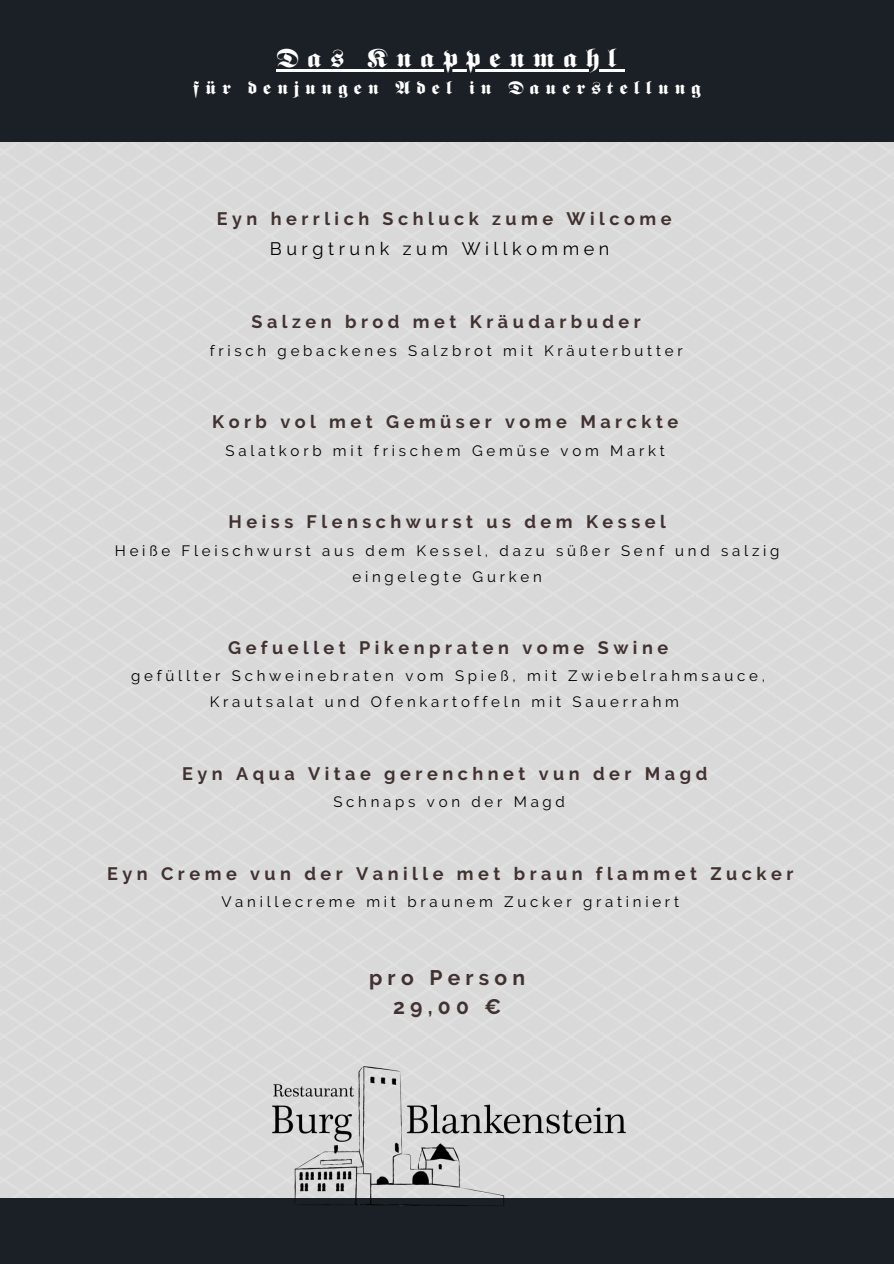
<style>
.page{position:relative;width:894px;height:1264px;background:#fff}
.page>*{position:absolute;margin:0;border:0;box-sizing:border-box;transform-origin:0 0}
.t1{font:30px "Berliner Regular Swfte";letter-spacing:.25em;color:#fff}
.t2{font:21px "Berliner Regular Swfte";letter-spacing:.25em;color:#fff}
.t3{font:700 21px "Raleway";letter-spacing:.25em;color:#413231}
.t4{font:700 18px "Raleway";letter-spacing:.25em;color:#413231}
.t5{font:18px "Raleway";letter-spacing:.25em;color:#000}
.t6{font:15px/26px "Raleway";letter-spacing:.25em;color:#000;text-align:center}
</style>
<div class="page">
<div style="left:0;top:0;width:893px;height:142px;background:#1b2026"></div>
<div style="left:0;top:1198px;width:893px;height:65px;background:#1b2026"></div>
<hr style="left:277px;top:69px;width:348px;height:2px;background:#fff">
<img style="left:266px;top:1066px;width:361px;height:140px">
<p class="t1" style="left:277px;top:43px;width:342px">Das Knappenmahl</p>
<p class="t2" style="left:193px;top:77px;width:510px">für denjungen Adel in Dauerstellung</p>
<p class="t4" style="left:216px;top:208px;width:456px">Eyn herrlich Schluck zume Wilcome</p>
<p class="t5" style="left:270px;top:238px;width:341px">Burgtrunk zum Willkommen</p>
<p class="t4" style="left:251px;top:311px;width:391px">Salzen brod met Kräudarbuder</p>
<p class="t6" style="left:210px;top:338px;width:474px">frisch gebackenes Salzbrot mit Kräuterbutter</p>
<p class="t4" style="left:212px;top:411px;width:467px">Korb vol met Gemüser vome Marckte</p>
<p class="t6" style="left:225px;top:437px;width:440px">Salatkorb mit frischem Gemüse vom Markt</p>
<p class="t4" style="left:228px;top:511px;width:438px">Heiss Flenschwurst us dem Kessel</p>
<p class="t6" style="left:115px;top:537px;width:666px">Heiße Fleischwurst aus dem Kessel, dazu süßer Senf und salzig eingelegte Gurken</p>
<p class="t4" style="left:228px;top:637px;width:441px">Gefuellet Pikenpraten vome Swine</p>
<p class="t6" style="left:131px;top:663px;width:635px">gefüllter Schweinebraten vom Spieß, mit Zwiebelrahmsauce,<br>Krautsalat und Ofenkartoffeln mit Sauerrahm</p>
<p class="t4" style="left:182px;top:762px;width:526px">Eyn Aqua Vitae gerenchnet vun der Magd</p>
<p class="t6" style="left:333px;top:789px;width:233px">Schnaps von der Magd</p>
<p class="t4" style="left:107px;top:862px;width:687px">Eyn Creme vun der Vanille met braun flammet Zucker</p>
<p class="t6" style="left:221px;top:888px;width:459px">Vanillecreme mit braunem Zucker gratiniert</p>
<p class="t3" style="left:369px;top:965px;width:158px">pro Person</p>
<p class="t3" style="left:393px;top:994px;width:110px">29,00 €</p>
</div>
